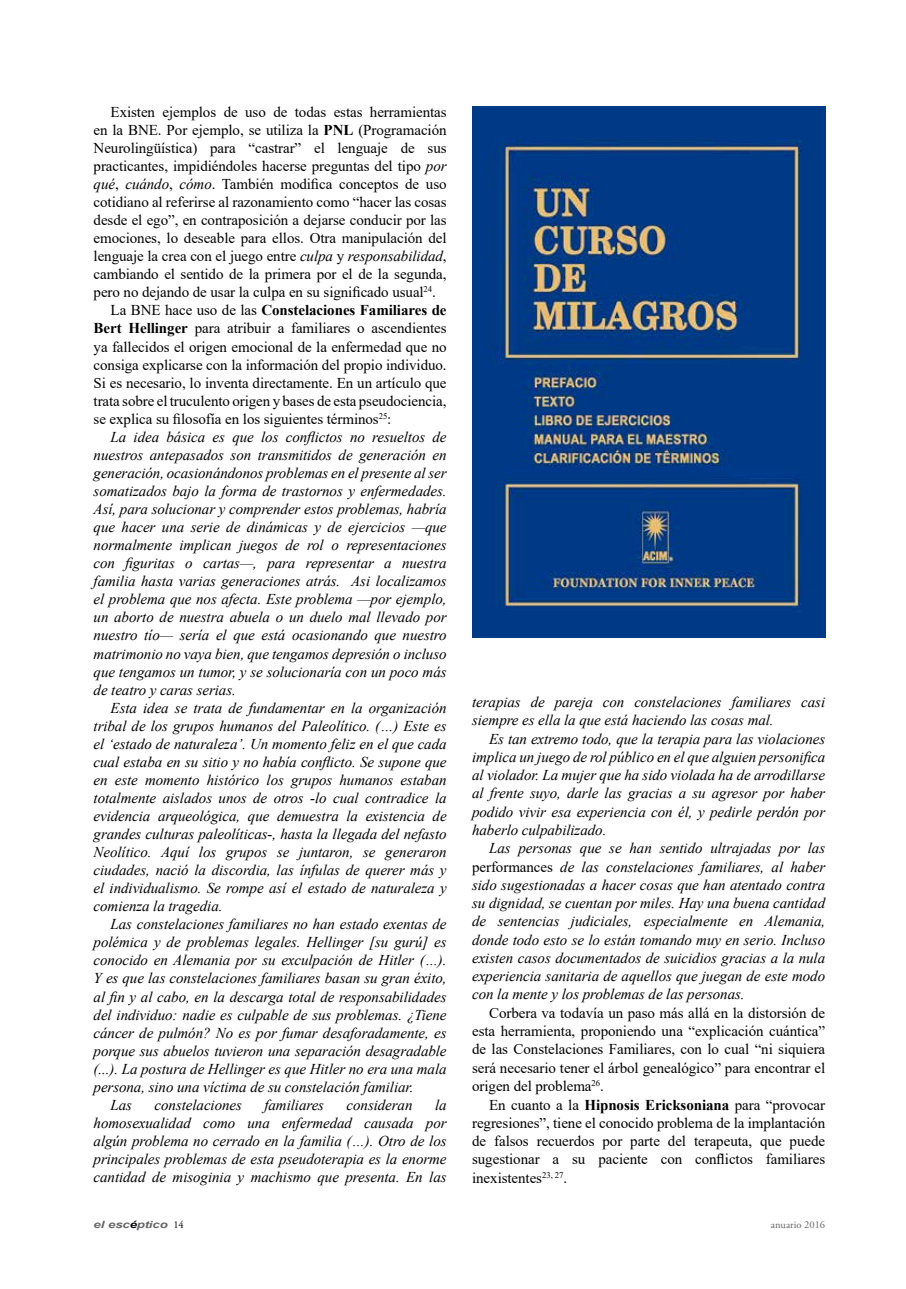
<style>
.page{position:relative;width:906px;height:1289px;background:#fff}
.page>*{position:absolute;margin:0;border:0;box-sizing:border-box;transform-origin:0 0}
.t1{font:italic 15px/18.3px "Times New Roman";letter-spacing:-.005em;color:#000;text-align:justify}
.t2{font:15px/18.3px "Times New Roman";letter-spacing:-.005em;color:#000;text-align:justify}
.t3{font:700 15px "Times New Roman";letter-spacing:-.005em;color:#000}
.t4{font:10.5px "Adobe Garamond Pro";color:#636466}
.t5{font:italic 700 10.05px "Arial";letter-spacing:-.01em;color:#636466;scale:1.32 1}
.s1{font-weight:700}
.s2{font-style:italic}
.s3{font-weight:400}
.s4{font-style:normal}
.s5{color:#000}
.s6{font-family:"Adobe Garamond Pro";font-weight:400;font-style:normal;font-size:10.5px;color:#000}
</style>
<div class="page">
<img style="left:472px;top:106px;width:353px;height:531px">
<p class="t2" style="left:111px;top:102px;width:337px">Existen ejemplos de uso de todas estas herramientas</p>
<p class="t2" style="left:94px;top:120px;width:354px">en la BNE. Por ejemplo, se utiliza la <span class="s1">PNL</span> (Programación</p>
<p class="t2" style="left:94px;top:138px;width:354px">Neurolingüística) para “castrar” el lenguaje de sus</p>
<p class="t2" style="left:94px;top:156px;width:354px">practicantes, impidiéndoles hacerse preguntas del tipo <span class="s2">por</span></p>
<p class="t2" style="left:94px;top:174px;width:354px"><span class="s2">qué</span>, <span class="s2">cuándo</span>, <span class="s2">cómo</span>. También modifica conceptos de uso</p>
<p class="t2" style="left:94px;top:192px;width:354px">cotidiano al referirse al razonamiento como “hacer las cosas</p>
<p class="t2" style="left:94px;top:210px;width:354px">desde el ego”, en contraposición a dejarse conducir por las</p>
<p class="t2" style="left:94px;top:228px;width:355px">emociones, lo deseable para ellos. Otra manipulación del</p>
<p class="t2" style="left:94px;top:246px;width:354px">lenguaje la crea con el juego entre <span class="s2">culpa</span> y <span class="s2">responsabilidad</span>,</p>
<p class="t2" style="left:94px;top:264px;width:354px">cambiando el sentido de la primera por el de la segunda,</p>
<p class="t2" style="left:94px;top:283px;width:344px">pero no dejando de usar la culpa en su significado usual<sup>24</sup>.</p>
<p class="t3" style="left:111px;top:299px;width:337px"><span class="s3">La BNE hace uso de las</span> Constelaciones Familiares de</p>
<p class="t2" style="left:94px;top:319px;width:354px"><span class="s1">Bert Hellinger</span> para atribuir a familiares o ascendientes</p>
<p class="t2" style="left:94px;top:337px;width:355px">ya fallecidos el origen emocional de la enfermedad que no</p>
<p class="t2" style="left:94px;top:355px;width:354px">consiga explicarse con la información del propio individuo.</p>
<p class="t2" style="left:94px;top:373px;width:354px">Si es necesario, lo inventa directamente. En un artículo que</p>
<p class="t2" style="left:94px;top:391px;width:354px">trata sobre el truculento origen y bases de esta pseudociencia,</p>
<p class="t2" style="left:94px;top:409px;width:299px">se explica su filosofía en los siguientes términos<sup>25</sup>:</p>
<p class="t1" style="left:111px;top:427px;width:337px">La idea básica es que los conflictos no resueltos de</p>
<p class="t1" style="left:94px;top:445px;width:354px">nuestros antepasados son transmitidos de generación en</p>
<p class="t1" style="left:94px;top:463px;width:354px">generación, ocasionándonos problemas en el presente al ser</p>
<p class="t1" style="left:94px;top:481px;width:354px">somatizados bajo la forma de trastornos y enfermedades.</p>
<p class="t1" style="left:94px;top:499px;width:354px">Así, para solucionar y comprender estos problemas, habría</p>
<p class="t1" style="left:94px;top:517px;width:354px">que hacer una serie de dinámicas y de ejercicios —que</p>
<p class="t1" style="left:94px;top:535px;width:354px">normalmente implican juegos de rol o representaciones</p>
<p class="t1" style="left:94px;top:553px;width:354px">con figuritas o cartas—, para representar a nuestra</p>
<p class="t1" style="left:94px;top:571px;width:354px">familia hasta varias generaciones atrás. Asi localizamos</p>
<p class="t1" style="left:94px;top:590px;width:354px">el problema que nos afecta. Este problema —por ejemplo,</p>
<p class="t1" style="left:94px;top:608px;width:354px">un aborto de nuestra abuela o un duelo mal llevado por</p>
<p class="t1" style="left:94px;top:626px;width:354px">nuestro tío— sería el que está ocasionando que nuestro</p>
<p class="t1" style="left:94px;top:644px;width:354px">matrimonio no vaya bien, que tengamos depresión o incluso</p>
<p class="t1" style="left:94px;top:662px;width:354px">que tengamos un tumor, y se solucionaría con un poco más</p>
<p class="t1" style="left:94px;top:680px;width:144px">de teatro y caras serias.</p>
<p class="t1" style="left:111px;top:698px;width:337px">Esta idea se trata de fundamentar en la organización</p>
<p class="t1" style="left:94px;top:716px;width:354px">tribal de los grupos humanos del Paleolítico. (…) Este es</p>
<p class="t1" style="left:94px;top:734px;width:354px">el ‘estado de naturaleza’. Un momento feliz en el que cada</p>
<p class="t1" style="left:94px;top:752px;width:354px">cual estaba en su sitio y no había conflicto. Se supone que</p>
<p class="t1" style="left:94px;top:770px;width:354px">en este momento histórico los grupos humanos estaban</p>
<p class="t1" style="left:94px;top:788px;width:354px">totalmente aislados unos de otros -lo cual contradice la</p>
<p class="t1" style="left:94px;top:806px;width:354px">evidencia arqueológica, que demuestra la existencia de</p>
<p class="t1" style="left:94px;top:824px;width:354px">grandes culturas paleolíticas-, hasta la llegada del nefasto</p>
<p class="t1" style="left:94px;top:842px;width:354px">Neolítico. Aquí los grupos se juntaron, se generaron</p>
<p class="t1" style="left:94px;top:860px;width:354px">ciudades, nació la discordia, las ínfulas de querer más y</p>
<p class="t1" style="left:94px;top:878px;width:354px">el individualismo. Se rompe así el estado de naturaleza y</p>
<p class="t1" style="left:94px;top:896px;width:130px">comienza la tragedia.</p>
<p class="t1" style="left:111px;top:914px;width:337px">Las constelaciones familiares no han estado exentas de</p>
<p class="t1" style="left:94px;top:932px;width:354px">polémica y de problemas legales. Hellinger [su gurú] es</p>
<p class="t1" style="left:94px;top:950px;width:354px">conocido en Alemania por su exculpación de Hitler (…).</p>
<p class="t1" style="left:94px;top:968px;width:354px">Y es que las constelaciones familiares basan su gran éxito,</p>
<p class="t1" style="left:94px;top:987px;width:354px">al fin y al cabo, en la descarga total de responsabilidades</p>
<p class="t1" style="left:94px;top:1005px;width:354px">del individuo: nadie es culpable de sus problemas. ¿Tiene</p>
<p class="t1" style="left:94px;top:1023px;width:354px">cáncer de pulmón? No es por fumar desaforadamente, es</p>
<p class="t1" style="left:94px;top:1041px;width:354px">porque sus abuelos tuvieron una separación desagradable</p>
<p class="t1" style="left:94px;top:1059px;width:354px">(...). La postura de Hellinger es que Hitler no era una mala</p>
<p class="t1" style="left:94px;top:1077px;width:321px">persona, sino una víctima de su constelación familiar.</p>
<p class="t1" style="left:111px;top:1095px;width:23px">Las</p>
<p class="t1" style="left:155px;top:1095px;width:89px">constelaciones</p>
<p class="t1" style="left:264px;top:1095px;width:61px">familiares</p>
<p class="t1" style="left:346px;top:1095px;width:67px">consideran</p>
<p class="t1" style="left:94px;top:1095px;width:354px;text-indent:341px">la homosexualidad como una enfermedad causada por algún problema no cerrado en la familia (…). Otro de los principales problemas de esta pseudoterapia es la enorme cantidad de misoginia y machismo que presenta. En las</p>
<p class="t1" style="left:472px;top:692px;width:354px">terapias de pareja con constelaciones familiares casi siempre es ella la que está haciendo las cosas mal.</p>
<p class="t1" style="left:472px;top:729px;width:354px;text-indent:17px">Es tan extremo todo, que la terapia para las violaciones implica un juego de rol público en el que alguien personifica al violador. La mujer que ha sido violada ha de arrodillarse al frente suyo, darle las gracias a su agresor por haber podido vivir esa experiencia con él, y pedirle perdón por haberlo culpabilizado.</p>
<p class="t1" style="left:472px;top:838px;width:354px;text-indent:17px">Las personas que se han sentido ultrajadas por las <span class="s4">performances</span> de las constelaciones familiares, al haber sido sugestionadas a hacer cosas que han atentado contra su dignidad, se cuentan por miles. Hay una buena cantidad de sentencias judiciales, especialmente en Alemania, donde todo esto se lo están tomando muy en serio. Incluso existen casos documentados de suicidios gracias a la nula experiencia sanitaria de aquellos que juegan de este modo con la mente y los problemas de las personas.</p>
<p class="t2" style="left:472px;top:1003px;width:354px;text-indent:17px">Corbera va todavía un paso más allá en la distorsión de esta herramienta, proponiendo una “explicación cuántica” de las Constelaciones Familiares, con lo cual “ni siquiera será necesario tener el árbol genealógico” para encontrar el origen del problema<sup>26</sup>.</p>
<p class="t2" style="left:472px;top:1094px;width:354px;text-indent:17px">En cuanto a la <span class="s1">Hipnosis Ericksoniana</span> para “provocar regresiones”, tiene el conocido problema de la implantación de falsos recuerdos por parte del terapeuta, que puede sugestionar a su paciente con conflictos familiares inexistentes<sup>23,</sup> <sup>27</sup>.</p>
<p class="t5" style="left:94px;top:1217px;width:70px">el esc<span class="s5">é</span>ptico <span class="s6">14</span></p>
<p class="t4" style="left:771px;top:1217px;width:56px">anuario 2016</p>
</div>
